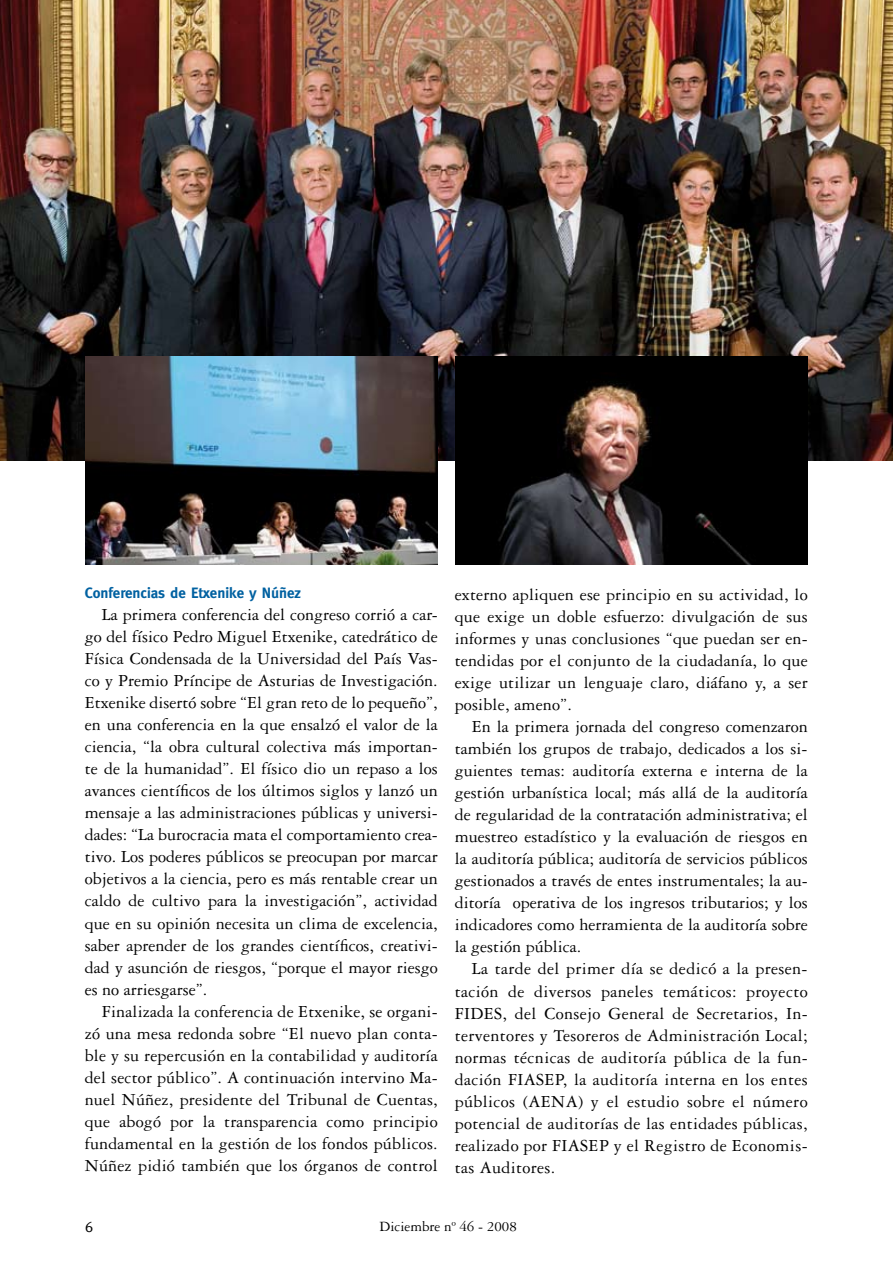
<style>
.page{position:relative;width:893px;height:1263px;background:#fff}
.page>*{position:absolute;margin:0;border:0;box-sizing:border-box;transform-origin:0 0}
.t1{font:18px/22px "Garamond Three";letter-spacing:.01em;color:#000;text-align:justify}
.t2{font:700 15px "Meta";color:#0061a1}
.t3{font:15px "Garamond Three";color:#000}
.t4{font:15px "Meta";color:#000}
</style>
<div class="page">
<img style="left:0;top:0;width:893px;height:461px">
<img style="left:86px;top:357px;width:352px;height:208px">
<img style="left:456px;top:357px;width:352px;height:208px">
<p class="t2" style="left:85px;top:584px;width:218px">Conferencias de Etxenike y Núñez</p>
<p class="t1" style="left:85px;top:603px;width:354px;text-indent:17px">La primera conferencia del congreso corrió a car&shy;go del físico Pedro Miguel Etxenike, catedrático de Física Condensada de la Universidad del País Vas&shy;co y Premio Príncipe de Asturias de Investigación.<br>Etxenike disertó sobre “El gran reto de lo pequeño”, en una conferencia en la que ensalzó el valor de la ciencia, “la obra cultural colectiva más importan&shy;te de la humanidad”. El físico dio un repaso a los avances científicos de los últimos siglos y lanzó un mensaje a las administraciones públicas y universi&shy;dades: “La burocracia mata el comportamiento crea&shy;tivo. Los poderes públicos se preocupan por marcar objetivos a la ciencia, pero es más rentable crear un caldo de cultivo para la investigación”, actividad que en su opinión necesita un clima de excelencia, saber aprender de los grandes científicos, creativi&shy;dad y asunción de riesgos, “porque el mayor riesgo es no arriesgarse”.</p>
<p class="t1" style="left:85px;top:1000px;width:354px;text-indent:17px">Finalizada la conferencia de Etxenike, se organi&shy;zó una mesa redonda sobre “El nuevo plan conta&shy;ble y su repercusión en la contabilidad y auditoría del sector público”. A continuación intervino Ma&shy;nuel Núñez, presidente del Tribunal de Cuentas, que abogó por la transparencia como principio fundamental en la gestión de los fondos públicos.<br>Núñez pidió también que los órganos de control</p>
<p class="t1" style="left:455px;top:583px;width:354px">externo apliquen ese principio en su actividad, lo que exige un doble esfuerzo: divulgación de sus informes y unas conclusiones “que puedan ser en&shy;tendidas por el conjunto de la ciudadanía, lo que exige utilizar un lenguaje claro, diáfano y, a ser posible, ameno”.</p>
<p class="t1" style="left:455px;top:715px;width:354px;text-indent:17px">En la primera jornada del congreso comenzaron también los grupos de trabajo, dedicados a los si&shy;guientes temas: auditoría externa e interna de la gestión urbanística local; más allá de la auditoría de regularidad de la contratación administrativa; el muestreo estadístico y la evaluación de riesgos en la auditoría pública; auditoría de servicios públicos gestionados a través de entes instrumentales; la au&shy;ditoría operativa de los ingresos tributarios; y los indicadores como herramienta de la auditoría sobre la gestión pública.</p>
<p class="t1" style="left:455px;top:958px;width:354px;text-indent:17px">La tarde del primer día se dedicó a la presen&shy;tación de diversos paneles temáticos: proyecto FIDES, del Consejo General de Secretarios, In&shy;terventores y Tesoreros de Administración Local; normas técnicas de auditoría pública de la fun&shy;dación FIASEP, la auditoría interna en los entes públicos (AENA) y el estudio sobre el número potencial de auditorías de las entidades públicas, realizado por FIASEP y el Registro de Economis&shy;tas Auditores.</p>
<p class="t4" style="left:85px;top:1218px;width:10px">6</p>
<p class="t3" style="left:380px;top:1218px;width:139px">Diciembre nº 46 - 2008</p>
</div>
